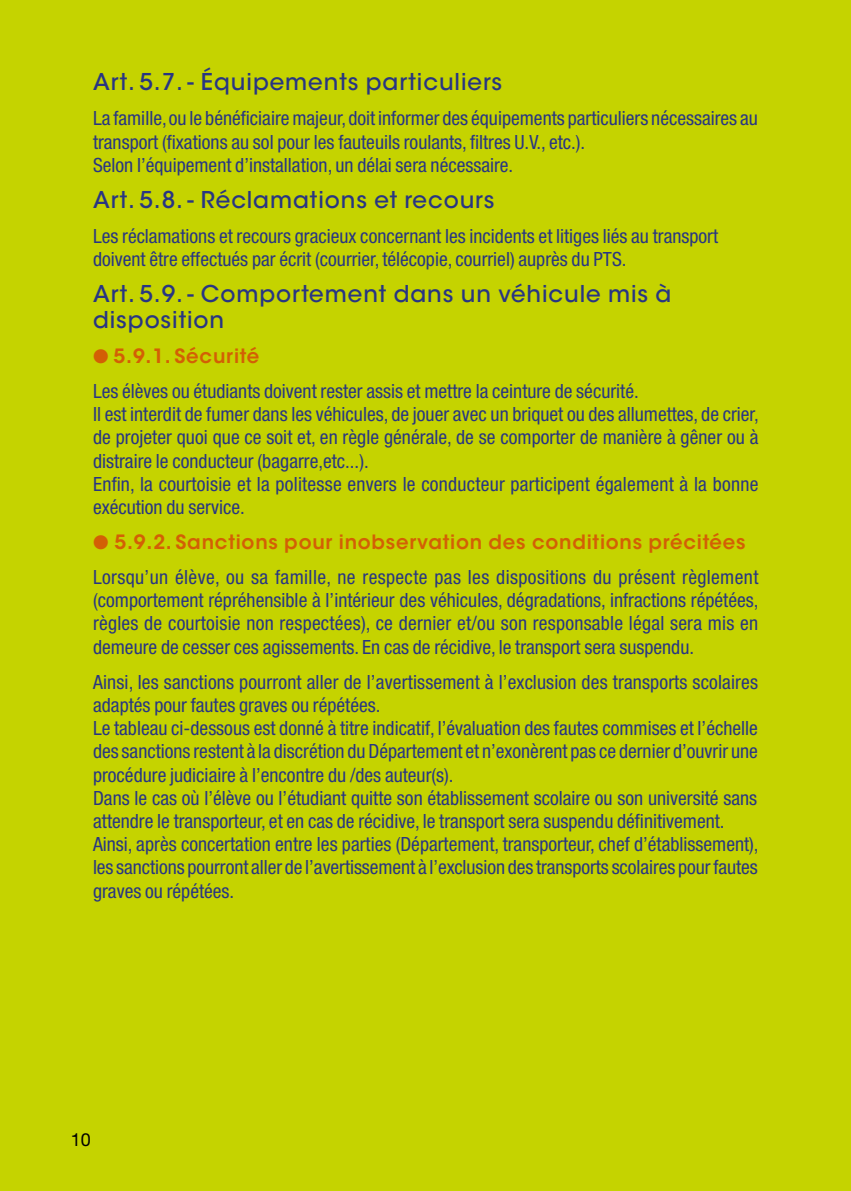
<style>
.page{position:relative;width:851px;height:1191px;background:#fff}
.page>*{position:absolute;margin:0;border:0;box-sizing:border-box;transform-origin:0 0}
.t1{font:500 23px/26px "ITC Avant Garde Std";letter-spacing:.04em;color:#283583}
.t2{font:condensed 19.6px/23.2px "Helvetica Neue";color:#283583}
.t3{font:600 19.6px "ITC Avant Garde Std";letter-spacing:.04em;color:#d35f05}
.t4{font:18px "Helvetica Neue";color:#000}
</style>
<div class="page">
<div style="left:0;top:0;width:850px;height:1191px;background:#c5d300"></div>
<p class="t1" style="left:93px;top:69px;width:411px">Art. 5.7. - Équipements particuliers</p>
<p class="t2" style="left:93px;top:107px;width:666px">La famille, ou le bénéficiaire majeur, doit informer des équipements particuliers nécessaires au transport (fixations au sol pour les fauteuils roulants, filtres U.V., etc.).<br>Selon l’équipement d’installation, un délai sera nécessaire.</p>
<p class="t1" style="left:93px;top:187px;width:403px">Art. 5.8. - Réclamations et recours</p>
<p class="t2" style="left:93px;top:224px;width:626px">Les réclamations et recours gracieux concernant les incidents et litiges liés au transport doivent être effectués par écrit (courrier, télécopie, courriel) auprès du PTS.</p>
<p class="t1" style="left:93px;top:281px;width:580px">Art. 5.9. - Comportement dans un véhicule mis à disposition</p>
<p class="t3" style="left:93px;top:343px;width:168px">● 5.9.1. Sécurité</p>
<p class="t2" style="left:93px;top:379px;width:667px">Les élèves ou étudiants doivent rester assis et mettre la ceinture de sécurité.<br>Il est interdit de fumer dans les véhicules, de jouer avec un briquet ou des allumettes, de crier, de projeter quoi que ce soit et, en règle générale, de se comporter de manière à gêner ou à distraire le conducteur (bagarre,etc...).<br>Enfin, la courtoisie et la politesse envers le conducteur participent également à la bonne exécution du service.</p>
<p class="t3" style="left:93px;top:529px;width:654px">● 5.9.2. Sanctions pour inobservation des conditions précitées</p>
<p class="t2" style="left:93px;top:565px;width:667px;text-align:justify">Lorsqu’un élève, ou sa famille, ne respecte pas les dispositions du présent règlement (comportement répréhensible à l’intérieur des véhicules, dégradations, infractions répétées, règles de courtoisie non respectées), ce dernier et/ou son responsable légal sera mis en demeure de cesser ces agissements. En cas de récidive, le transport sera suspendu.</p>
<p class="t2" style="left:93px;top:670px;width:667px">Ainsi, les sanctions pourront aller de l’avertissement à l’exclusion des transports scolaires adaptés pour fautes graves ou répétées.<br>Le tableau ci-dessous est donné à titre indicatif, l’évaluation des fautes commises et l’échelle des sanctions restent à la discrétion du Département et n’exonèrent pas ce dernier d’ouvrir une procédure judiciaire à l’encontre du /des auteur(s).<br>Dans le cas où l’élève ou l’étudiant quitte son établissement scolaire ou son université sans attendre le transporteur, et en cas de récidive, le transport sera suspendu définitivement.<br>Ainsi, après concertation entre les parties (Département, transporteur, chef d’établissement), les sanctions pourront aller de l’avertissement à l’exclusion des transports scolaires pour fautes graves ou répétées.</p>
<p class="t4" style="left:71px;top:1128px;width:22px">10</p>
</div>
